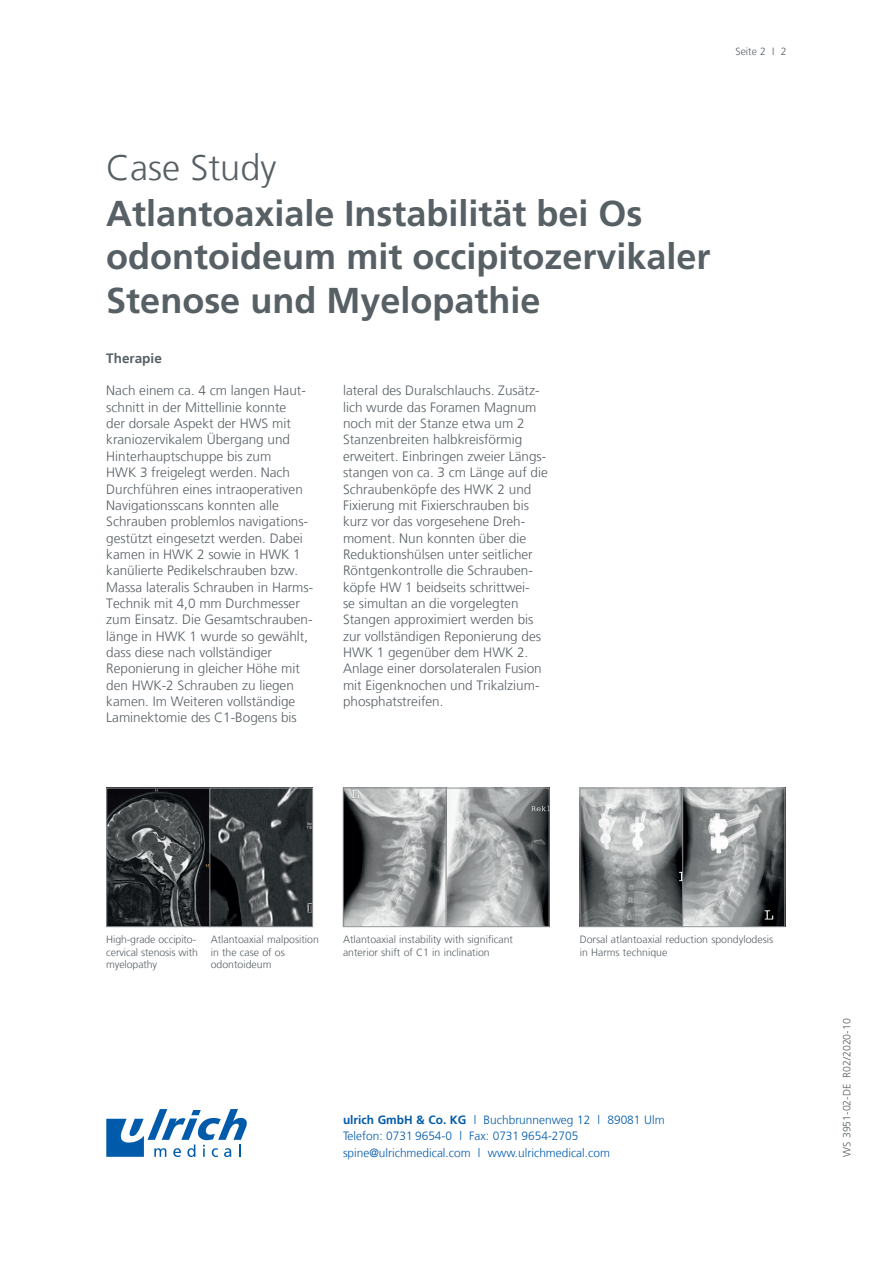
<style>
.page{position:relative;width:893px;height:1263px;background:#fff}
.page>*{position:absolute;margin:0;border:0;box-sizing:border-box;transform-origin:0 0}
.t1{font:700 36px/43.2px "Frutiger LT Com";color:#576065}
.t2{font:300 36px "Frutiger LT";color:#576065}
.t3{font:300 13.5px/16.4px "Frutiger LT";color:#576065}
.t4{font:700 13.5px "Frutiger LT";color:#576065}
.t5{font:300 12px/16.2px "Frutiger LT Com";color:#015aaa}
.t6{font:300 10.5px/12.6px "Frutiger LT";color:#576065}
.s1{font-weight:700}
</style>
<div class="page">
<svg style="left:106px;top:1109px;width:141px;height:48px"></svg>
<img style="left:108px;top:790px;width:203px;height:135px">
<div style="left:106px;top:788px;width:104px;height:139px;border:1px solid #939598"></div>
<img style="left:345px;top:790px;width:202px;height:135px">
<div style="left:446px;top:788px;width:103px;height:139px;border:1px solid #939598"></div>
<div style="left:343px;top:788px;width:103px;height:139px;border:1px solid #939598"></div>
<img style="left:582px;top:790px;width:201px;height:135px">
<div style="left:682px;top:788px;width:103px;height:139px;border:1px solid #939598"></div>
<div style="left:210px;top:788px;width:103px;height:139px;border:1px solid #939598"></div>
<div style="left:580px;top:788px;width:103px;height:139px;border:1px solid #939598"></div>
<p class="t6" style="left:735px;top:45px;width:53px">Seite 2 I 2</p>
<h1 class="t2" style="left:106px;top:147px;width:172px">Case Study</h1>
<h1 class="t1" style="left:106px;top:192px;width:606px">Atlantoaxiale Instabilität bei Os odontoideum mit occipitozervikaler<br>Stenose und Myelopathie</h1>
<p class="t4" style="left:106px;top:350px;width:57px">Therapie</p>
<p class="t3" style="left:106px;top:383px;width:208px">Nach einem ca. 4 cm langen Haut&shy;schnitt in der Mittellinie konnte<br>der dorsale Aspekt der HWS mit kraniozervikalem Übergang und<br>Hinterhauptschuppe bis zum<br>HWK 3 freigelegt werden. Nach<br>Durchführen eines intraoperativen<br>Navigationsscans konnten alle<br>Schrauben problemlos navigations&shy;gestützt eingesetzt werden. Dabei kamen in HWK 2 sowie in HWK 1 kanülierte Pedikelschrauben bzw.<br>Massa lateralis Schrauben in Harms-<br>Technik mit 4,0 mm Durchmesser zum Einsatz. Die Gesamtschrauben&shy;länge in HWK 1 wurde so gewählt, dass diese nach vollständiger<br>Reponierung in gleicher Höhe mit den HWK-2 Schrauben zu liegen kamen. Im Weiteren vollständige<br>Laminektomie des C1-Bogens bis</p>
<p class="t3" style="left:343px;top:383px;width:206px">lateral des Duralschlauchs. Zusätz&shy;lich wurde das Foramen Magnum noch mit der Stanze etwa um 2<br>Stanzenbreiten halbkreisförmig erweitert. Einbringen zweier Längs&shy;stangen von ca. 3 cm Länge auf die<br>Schraubenköpfe des HWK 2 und<br>Fixierung mit Fixierschrauben bis kurz vor das vorgesehene Dreh&shy;moment. Nun konnten über die<br>Reduktionshülsen unter seitlicher<br>Röntgenkontrolle die Schrauben&shy;köpfe HW 1 beidseits schrittwei-<br>se simultan an die vorgelegten<br>Stangen approximiert werden bis zur vollständigen Reponierung des<br>HWK 1 gegenüber dem HWK 2.<br>Anlage einer dorsolateralen Fusion mit Eigenknochen und Trikalzium&shy;phosphatstreifen.</p>
<p class="t6" style="left:106px;top:933px;width:93px">High-grade occipito&shy;cervical stenosis with myelopathy</p>
<p class="t6" style="left:211px;top:933px;width:110px">Atlantoaxial malposition in the case of os odontoideum</p>
<p class="t6" style="left:343px;top:933px;width:172px">Atlantoaxial instability with significant anterior shift of C1 in inclination</p>
<p class="t6" style="left:580px;top:933px;width:195px">Dorsal atlantoaxial reduction spondylodesis in Harms technique</p>
<p class="t5" style="left:343px;top:1112px;width:323px"><span class="s1">ulrich GmbH &amp; Co. KG</span> l Buchbrunnenweg 12 l 89081 Ulm<br>Telefon: 0731 9654-0 l Fax: 0731 9654-2705 spine@ulrichmedical.com l www.ulrichmedical.com</p>
<p class="t6" style="left:841px;top:1157px;width:140px;rotate:-90deg">WS 3951-02-DE R02/2020-10</p>
</div>
